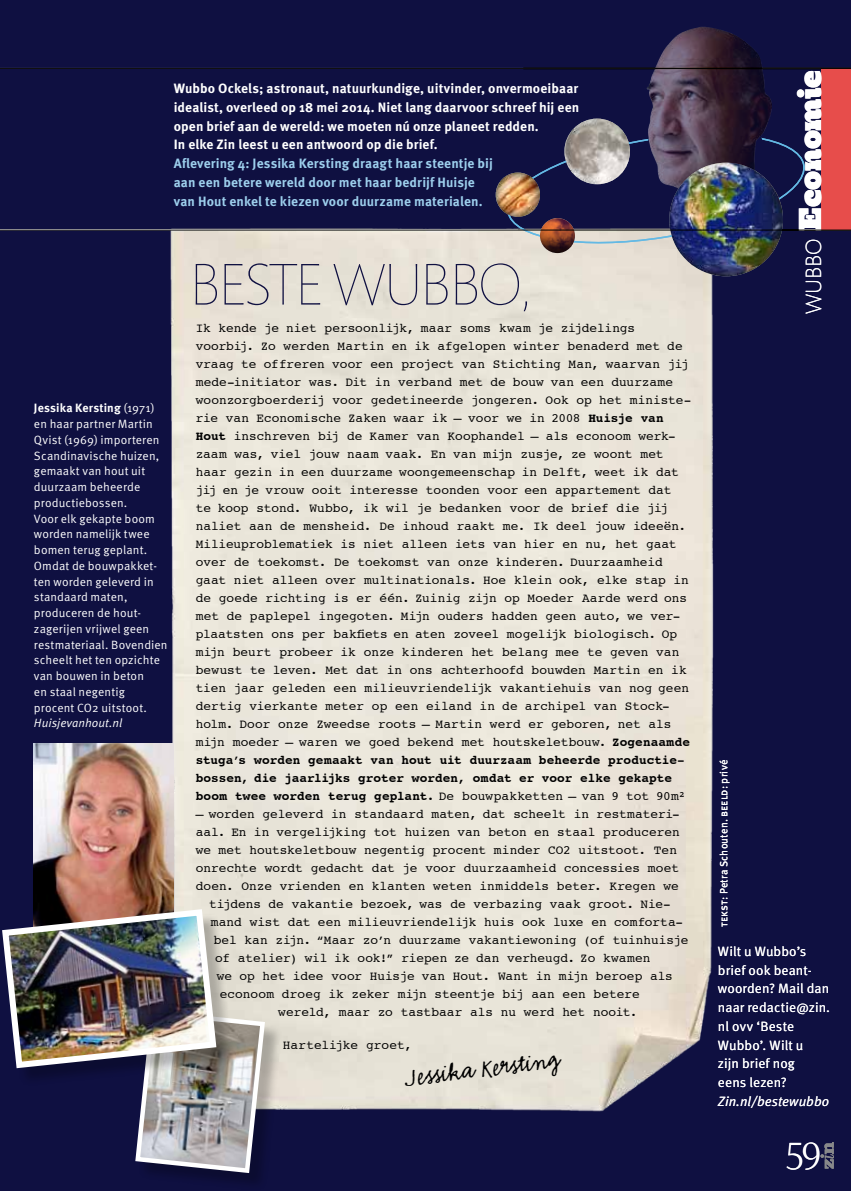
<style>
.page{position:relative;width:851px;height:1191px;background:#fff}
.page>*{position:absolute;margin:0;border:0;box-sizing:border-box;transform-origin:0 0}
.t1{font:200 59.85px "Mundo Sans Std";letter-spacing:-.045em;color:#0f1041}
.t2{font:300 40.5px "Whitman Display";color:#fff}
.t3{font:700 31.5px "Hernandez";letter-spacing:-.01em;color:#fff}
.t4{font:27.15px "Emmascript MVB Std";color:#000}
.t5{font:700 13.5px/18.8px "Meta OT";letter-spacing:.005em;color:#fff}
.t6{font:700 13.5px/18.8px "Meta OT";letter-spacing:.005em;color:#9cceec}
.t7{font:13.5px/18.8px "Meta OT";letter-spacing:.005em;color:#fff}
.t8{font:italic 13.5px "Meta OT";letter-spacing:.005em;color:#fff}
.t9{font:12.75px/18px "Courier";color:#000}
.t10{font:12px/15.8px "Meta OT";letter-spacing:.01em;color:#fff}
.t11{font:italic 12px "Meta OT";color:#fff}
.t12{font:10.5px "Meta OT";letter-spacing:.02em;color:#fff}
.s1{font-weight:700}
.s2{font-family:"Mundo Sans Std";font-weight:300;font-size:22.5px}
</style>
<div class="page">
<div style="left:0;top:0;width:850px;height:1191px;background:#0f1041"></div>
<img style="left:81px;top:198px;width:659px;height:942px">
<svg style="left:495px;top:119px;width:312px;height:157px;background:#545572"></svg>
<hr style="left:738px;top:229px;width:112px;height:2px;background:#000">
<hr style="left:0;top:229px;width:517px;height:1px;background:#fff">
<hr style="left:801px;top:229px;width:49px;height:1px;background:#fff">
<img style="left:540px;top:218px;width:35px;height:35px;border-radius:17px">
<img style="left:643px;top:27px;width:131px;height:184px">
<img style="left:669px;top:163px;width:113px;height:113px;border-radius:57px">
<img style="left:564px;top:119px;width:65px;height:65px;border-radius:33px">
<img style="left:495px;top:172px;width:45px;height:45px;border-radius:22px">
<div style="left:820px;top:68px;width:30px;height:162px;background:#e74d4b"></div>
<svg style="left:820px;top:1142px;width:13px;height:26px"></svg>
<div style="left:138px;top:1012px;width:145px;height:179px;background:#000;opacity:.25"></div>
<img style="left:34px;top:743px;width:140px;height:163px">
<img style="left:0;top:906px;width:267px;height:269px">
<hr style="left:0;top:230px;width:850px;height:1px;background:#000">
<hr style="left:0;top:68px;width:850px;height:1px;background:#000">
<p class="t5" style="left:174px;top:79px;width:407px">Wubbo Ockels; astronaut, natuurkundige, uitvinder, onvermoeibaar idealist, overleed op 18 mei 2014. Niet lang daarvoor schreef hij een open brief aan de wereld: we moeten nú onze planeet redden.<br>In elke Zin leest u een antwoord op die brief.</p>
<p class="t6" style="left:174px;top:154px;width:320px">Aflevering 4: Jessika Kersting draagt haar steentje bij aan een betere wereld door met haar bedrijf Huisje van Hout enkel te kiezen voor duurzame materialen.</p>
<p class="t10" style="left:34px;top:400px;width:135px"><span class="s1">Jessika Kersting</span> (1971) en haar partner Martin<br>Qvist (1969) importeren<br>Scandinavische huizen, gemaakt van hout uit duurzaam beheerde productiebossen.<br>Voor elk gekapte boom worden namelijk twee bomen terug geplant.<br>Omdat de bouwpakket&shy;ten worden geleverd in standaard maten, produceren de hout&shy;zagerijen vrijwel geen restmateriaal. Bovendien scheelt het ten opzichte van bouwen in beton<br>en staal negentig procent CO2 uitstoot.</p>
<p class="t11" style="left:34px;top:716px;width:90px">Huisjevanhout.nl</p>
<h1 class="t1" style="left:189px;top:252px;width:344px">BESTE WUBBO,</h1>
<p class="t9" style="left:196px;top:318px;width:497px">Ik kende je niet persoonlijk, maar soms kwam je zijdelings voorbij. Zo werden Martin en ik afgelopen winter benaderd met de vraag te offreren voor een project van Stichting Man, waarvan jij mede-initiator was. Dit in verband met de bouw van een duurzame woonzorgboerderij voor gedetineerde jongeren. Ook op het ministe&shy;rie van Economische Zaken waar ik – voor we in 2008 <span class="s1">Huisje van Hout</span> inschreven bij de Kamer van Koophandel – als econoom werk&shy;zaam was, viel jouw naam vaak. En van mijn zusje, ze woont met haar gezin in een duurzame woongemeenschap in Delft, weet ik dat jij en je vrouw ooit interesse toonden voor een appartement dat<br>te koop stond. Wubbo, ik wil je bedanken voor de brief die jij naliet aan de mensheid. De inhoud raakt me. Ik deel jouw ideeën.<br>Milieuproblematiek is niet alleen iets van hier en nu, het gaat over de toekomst. De toekomst van onze kinderen. Duurzaamheid gaat niet alleen over multinationals. Hoe klein ook, elke stap in de goede richting is er één. Zuinig zijn op Moeder Aarde werd ons met de paplepel ingegoten. Mijn ouders hadden geen auto, we ver&shy;plaatsten ons per bakfiets en aten zoveel mogelijk biologisch. Op mijn beurt probeer ik onze kinderen het belang mee te geven van bewust te leven. Met dat in ons achterhoofd bouwden Martin en ik tien jaar geleden een milieuvriendelijk vakantiehuis van nog geen dertig vierkante meter op een eiland in de archipel van Stock&shy;holm. Door onze Zweedse roots – Martin werd er geboren, net als mijn moeder – waren we goed bekend met houtskeletbouw. <span class="s1">Zogenaamde stuga’s worden gemaakt van hout uit duurzaam beheerde productie&shy;bossen, die jaarlijks groter worden, omdat er voor elke gekapte boom twee worden terug geplant.</span> De bouwpakketten – van 9 tot 90m²</p>
<p class="t9" style="left:196px;top:804px;width:485px">– worden geleverd in standaard maten, dat scheelt in restmateri-</p>
<p class="t9" style="left:196px;top:822px;width:485px">aal. En in vergelijking tot huizen van beton en staal produceren</p>
<p class="t9" style="left:196px;top:840px;width:482px">we met houtskeletbouw negentig procent minder CO2 uitstoot. Ten</p>
<p class="t9" style="left:196px;top:858px;width:484px">onrechte wordt gedacht dat je voor duurzaamheid concessies moet</p>
<p class="t9" style="left:196px;top:876px;width:484px">doen. Onze vrienden en klanten weten inmiddels beter. Kregen we</p>
<p class="t9" style="left:209px;top:894px;width:463px">tijdens de vakantie bezoek, was de verbazing vaak groot. Nie-</p>
<p class="t9" style="left:211px;top:912px;width:474px">mand wist dat een milieuvriendelijk huis ook luxe en comforta-</p>
<p class="t9" style="left:214px;top:930px;width:476px">bel kan zijn. “Maar zo’n duurzame vakantiewoning (of tuinhuisje</p>
<p class="t9" style="left:215px;top:948px;width:437px">of atelier) wil ik ook!” riepen ze dan verheugd. Zo kwamen</p>
<p class="t9" style="left:217px;top:966px;width:457px">we op het idee voor Huisje van Hout. Want in mijn beroep als</p>
<p class="t9" style="left:220px;top:984px;width:421px">econoom droeg ik zeker mijn steentje bij aan een betere</p>
<p class="t9" style="left:278px;top:1002px;width:361px">wereld, maar zo tastbaar als nu werd het nooit.</p>
<p class="t9" style="left:283px;top:1035px;width:130px">Hartelijke groet,</p>
<h3 class="t4" style="left:403px;top:1062px;width:157px;rotate:-7deg">Jessika Kersting</h3>
<h3 class="t3" style="left:790px;top:314px;width:245px;rotate:-90deg"><span class="s2">wubbo</span> Economie</h3>
<p class="t12" style="left:717px;top:927px;width:169px;rotate:-90deg">tekst: Petra Schouten. beeld: privé</p>
<p class="t7" style="left:717px;top:942px;width:114px">Wilt u Wubbo’s brief ook beant&shy;woorden? Mail dan naar redactie@zin. nl ovv ‘Beste<br>Wubbo’. Wilt u<br>zijn brief nog<br>eens lezen?</p>
<p class="t8" style="left:717px;top:1093px;width:113px">Zin.nl/bestewubbo</p>
<h2 class="t2" style="left:786px;top:1133px;width:36px">59</h2>
</div>
